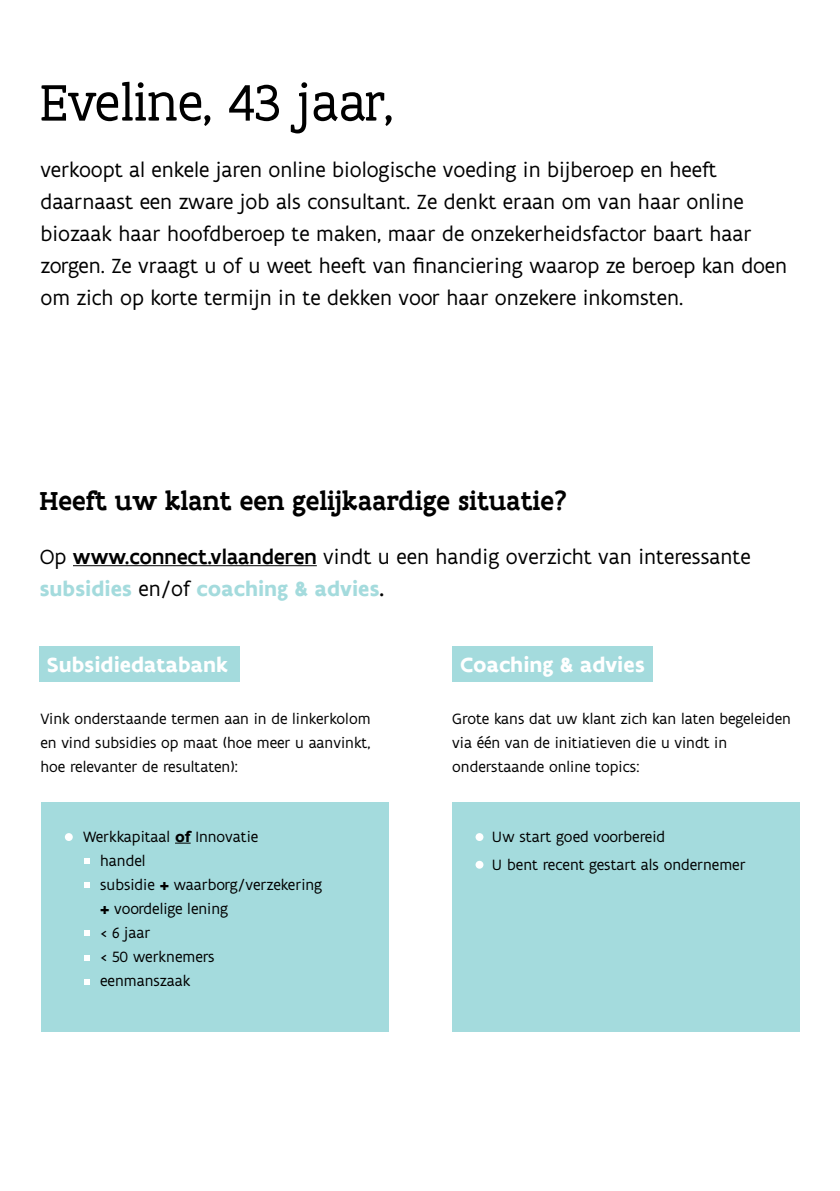
<style>
.page{position:relative;width:840px;height:1191px;background:#fff}
.page>*{position:absolute;margin:0;border:0;box-sizing:border-box;transform-origin:0 0}
.t1{font:55px "Flanders Art Serif";color:#000}
.t2{font:500 28px "Flanders Art Serif";color:#000}
.t3{font:22px/32px "Flanders Art Sans";color:#000}
.t4{font:700 22px "Flanders Art Sans";color:#fff}
.t5{font:16px/24px "Flanders Art Sans";color:#000}
.s1{font-weight:500}
.s2{font-weight:700;color:#a4dbdd}
.s3{font-weight:700}
</style>
<div class="page">
<div style="left:452px;top:646px;width:200px;height:36px;background:#a4dbdd"></div>
<div style="left:39px;top:646px;width:201px;height:36px;background:#a4dbdd"></div>
<hr style="left:73px;top:565px;width:243px;height:1px;background:#000">
<div style="left:452px;top:802px;width:347px;height:230px;background:#a4dbdd"></div>
<div style="left:41px;top:802px;width:347px;height:230px;background:#a4dbdd"></div>
<svg style="left:175px;top:842px;width:15px;height:1px"></svg>
<div style="left:65px;top:833px;width:8px;height:8px;background:#fff;border-radius:50%"></div>
<svg style="left:84px;top:858px;width:6px;height:6px"></svg>
<svg style="left:84px;top:882px;width:6px;height:6px"></svg>
<svg style="left:84px;top:955px;width:6px;height:5px"></svg>
<svg style="left:84px;top:979px;width:6px;height:5px"></svg>
<svg style="left:84px;top:930px;width:6px;height:6px"></svg>
<div style="left:475px;top:833px;width:8px;height:8px;background:#fff;border-radius:50%"></div>
<div style="left:475px;top:860px;width:8px;height:8px;background:#fff;border-radius:50%"></div>
<h1 class="t1" style="left:40px;top:70px;width:354px">Eveline, 43 jaar,</h1>
<p class="t3" style="left:40px;top:154px;width:748px">verkoopt al enkele jaren online biologische voeding in bijberoep en heeft daarnaast een zware job als consultant. Ze denkt eraan om van haar online biozaak haar hoofdberoep te maken, maar de onzekerheidsfactor baart haar zorgen. Ze vraagt u of u weet heeft van financiering waarop ze beroep kan doen om zich op korte termijn in te dekken voor haar onzekere inkomsten.</p>
<p class="t2" style="left:40px;top:483px;width:528px">Heeft uw klant een gelijkaardige situatie?</p>
<p class="t3" style="left:40px;top:541px;width:712px">Op <span class="s1">www.connect.vlaanderen</span> vindt u een handig overzicht van interessante <span class="s2">subsidies</span> en/of <span class="s2">coaching &amp; advies</span><span class="s1">.</span></p>
<p class="t4" style="left:47px;top:651px;width:182px">Subsidiedatabank</p>
<p class="t4" style="left:460px;top:651px;width:186px">Coaching &amp; advies</p>
<p class="t5" style="left:40px;top:707px;width:331px;text-align:justify">Vink onderstaande termen aan in de linkerkolom en vind subsidies op maat (hoe meer u aanvinkt, hoe relevanter de resultaten):</p>
<p class="t5" style="left:452px;top:707px;width:340px">Grote kans dat uw klant zich kan laten begeleiden via één van de initiatieven die u vindt in onderstaande online topics:</p>
<p class="t5" style="left:100px;top:825px;width:223px;text-indent:-17px">Werkkapitaal <span class="s3">of</span> Innovatie<br>handel<br>subsidie <span class="s3">+</span> waarborg/verzekering <span class="s3">+</span> voordelige lening<br>&lt; 6 jaar<br>&lt; 50 werknemers<br>eenmanszaak</p>
<p class="t5" style="left:491px;top:823px;width:255px;line-height:28px">Uw start goed voorbereid<br>U bent recent gestart als ondernemer</p>
</div>
